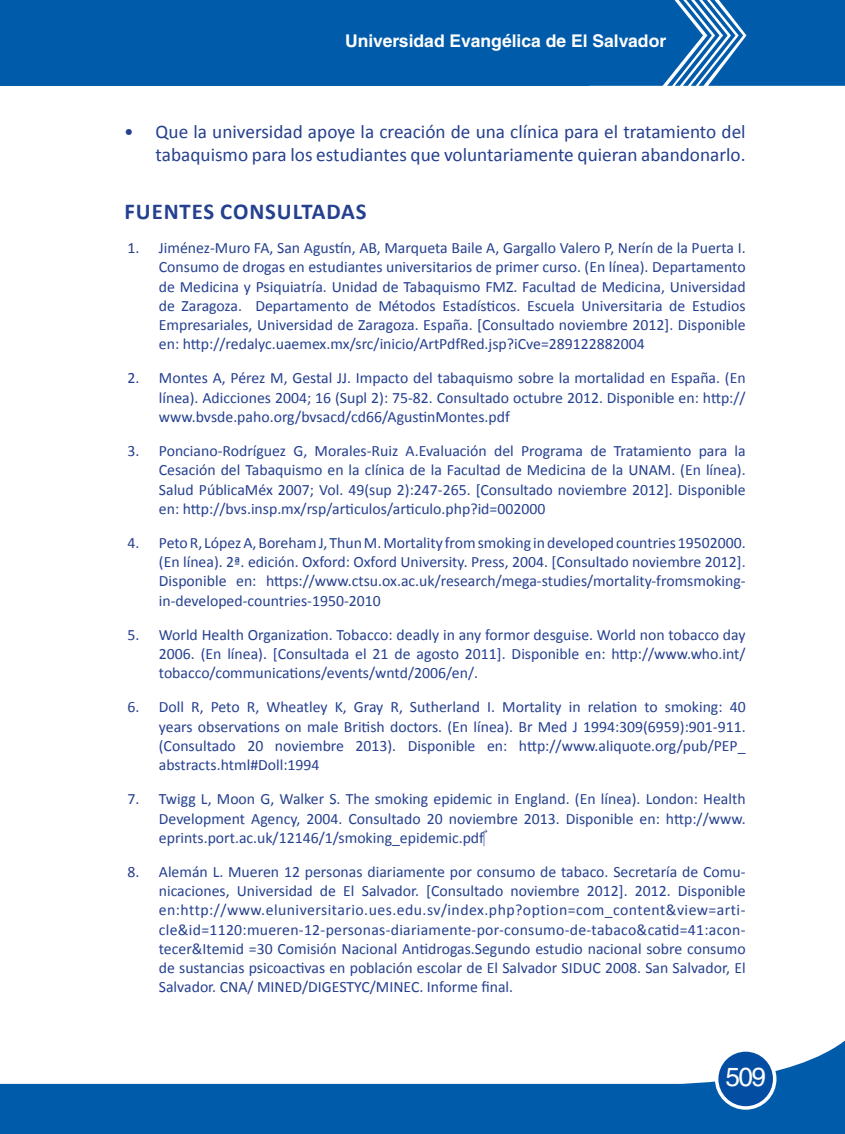
<style>
.page{position:relative;width:845px;height:1134px;background:#fff}
.page>*{position:absolute;margin:0;border:0;box-sizing:border-box;transform-origin:0 0}
.t1{font:26.25px "Helvetica LT Std";color:#fff}
.t2{font:700 22.75px "Calibri";color:#25408f}
.t3{font:19.25px/22.8px "Calibri";color:#25408f;text-align:right}
.t4{font:700 17.5px "Helvetica LT Std";color:#fff}
.t5{font:15.75px/19.2px "Calibri";color:#25408f;text-align:justify}
</style>
<div class="page">
<svg style="left:0;top:1041px;width:844px;height:93px"></svg>
<div style="left:716px;top:1050px;width:58px;height:58px;background:#034ea2;border-radius:50%"></div>
<div style="left:714px;top:1048px;width:62px;height:62px;border:4px solid #fff;border-radius:50%"></div>
<div style="left:0;top:0;width:588px;height:86px;background:#005baa"></div>
<svg style="left:588px;top:0;width:256px;height:86px"></svg>
<p class="t4" style="left:345px;top:30px;width:322px">Universidad Evangélica de El Salvador</p>
<p class="t3" style="left:124px;top:121px;width:622px">• Que la universidad apoye la creación de una clínica para el tratamiento del tabaquismo para los estudiantes que voluntariamente quieran abandonarlo.</p>
<h2 class="t2" style="left:124px;top:197px;width:26px">FUENTES</h2>
<h2 class="t2" style="left:220px;top:197px;width:15px">CONSULTADAS</h2>
<p class="t5" style="left:159px;top:238px;width:588px;text-indent:-32px">1. Jiménez-Muro FA, San Agustín, AB, Marqueta Baile A, Gargallo Valero P, Nerín de la Puerta I.<br>Consumo de drogas en estudiantes universitarios de primer curso. (En línea). Departamento de Medicina y Psiquiatría. Unidad de Tabaquismo FMZ. Facultad de Medicina, Universidad de Zaragoza. Departamento de Métodos Estadísticos. Escuela Universitaria de Estudios Empresariales, Universidad de Zaragoza. España. [Consultado noviembre 2012]. Disponible en: http://redalyc.uaemex.mx/src/inicio/ArtPdfRed.jsp?iCve=289122882004</p>
<p class="t5" style="left:159px;top:369px;width:588px;text-indent:-32px">2. Montes A, Pérez M, Gestal JJ. Impacto del tabaquismo sobre la mortalidad en España. (En línea). Adicciones 2004; 16 (Supl 2): 75-82. Consultado octubre 2012. Disponible en: http:// www.bvsde.paho.org/bvsacd/cd66/AgustinMontes.pdf</p>
<p class="t5" style="left:159px;top:441px;width:588px;text-indent:-32px">3. Ponciano-Rodríguez G, Morales-Ruiz A.Evaluación del Programa de Tratamiento para la Cesación del Tabaquismo en la clínica de la Facultad de Medicina de la UNAM. (En línea).<br>Salud PúblicaMéx 2007; Vol. 49(sup 2):247-265. [Consultado noviembre 2012]. Disponible en: http://bvs.insp.mx/rsp/articulos/articulo.php?id=002000</p>
<p class="t5" style="left:159px;top:533px;width:588px;text-indent:-31px">4. Peto R, López A, Boreham J, Thun M. Mortality from smoking in developed countries 19502000. (En línea). 2ª. edición. Oxford: Oxford University. Press, 2004. [Consultado noviembre 2012].<br>Disponible en: https://www.ctsu.ox.ac.uk/research/mega-studies/mortality-fromsmoking&shy;in-developed-countries-1950-2010</p>
<p class="t5" style="left:159px;top:625px;width:588px;text-indent:-32px">5. World Health Organization. Tobacco: deadly in any formor desguise. World non tobacco day 2006. (En línea). [Consultada el 21 de agosto 2011]. Disponible en: http://www.who.int/ tobacco/communications/events/wntd/2006/en/.</p>
<p class="t5" style="left:159px;top:698px;width:588px;text-indent:-32px">6. Doll R, Peto R, Wheatley K, Gray R, Sutherland I. Mortality in relation to smoking: 40 years observations on male British doctors. (En línea). Br Med J 1994:309(6959):901-911. (Consultado 20 noviembre 2013). Disponible en: http://www.aliquote.org/pub/PEP_ abstracts.html#Doll:1994</p>
<p class="t5" style="left:159px;top:790px;width:588px;text-indent:-32px">7. Twigg L, Moon G, Walker S. The smoking epidemic in England. (En línea). London: Health Development Agency, 2004. Consultado 20 noviembre 2013. Disponible en: http://www. eprints.port.ac.uk/12146/1/smoking_epidemic.pdf</p>
<p class="t5" style="left:159px;top:862px;width:588px;text-indent:-32px">8. Alemán L. Mueren 12 personas diariamente por consumo de tabaco. Secretaría de Comu&shy;nicaciones, Universidad de El Salvador. [Consultado noviembre 2012]. 2012. Disponible en:http://www.eluniversitario.ues.edu.sv/index.php?option=com_content&amp;view=arti&shy;cle&amp;id=1120:mueren-12-personas-diariamente-por-consumo-de-tabaco&amp;catid=41:acon&shy;tecer&amp;Itemid =30 Comisión Nacional Antidrogas.Segundo estudio nacional sobre consumo de sustancias psicoactivas en población escolar de El Salvador SIDUC 2008. San Salvador, El Salvador. CNA/ MINED/DIGESTYC/MINEC. Informe final.</p>
<h1 class="t1" style="left:725px;top:1061px;width:42px">509</h1>
</div>
